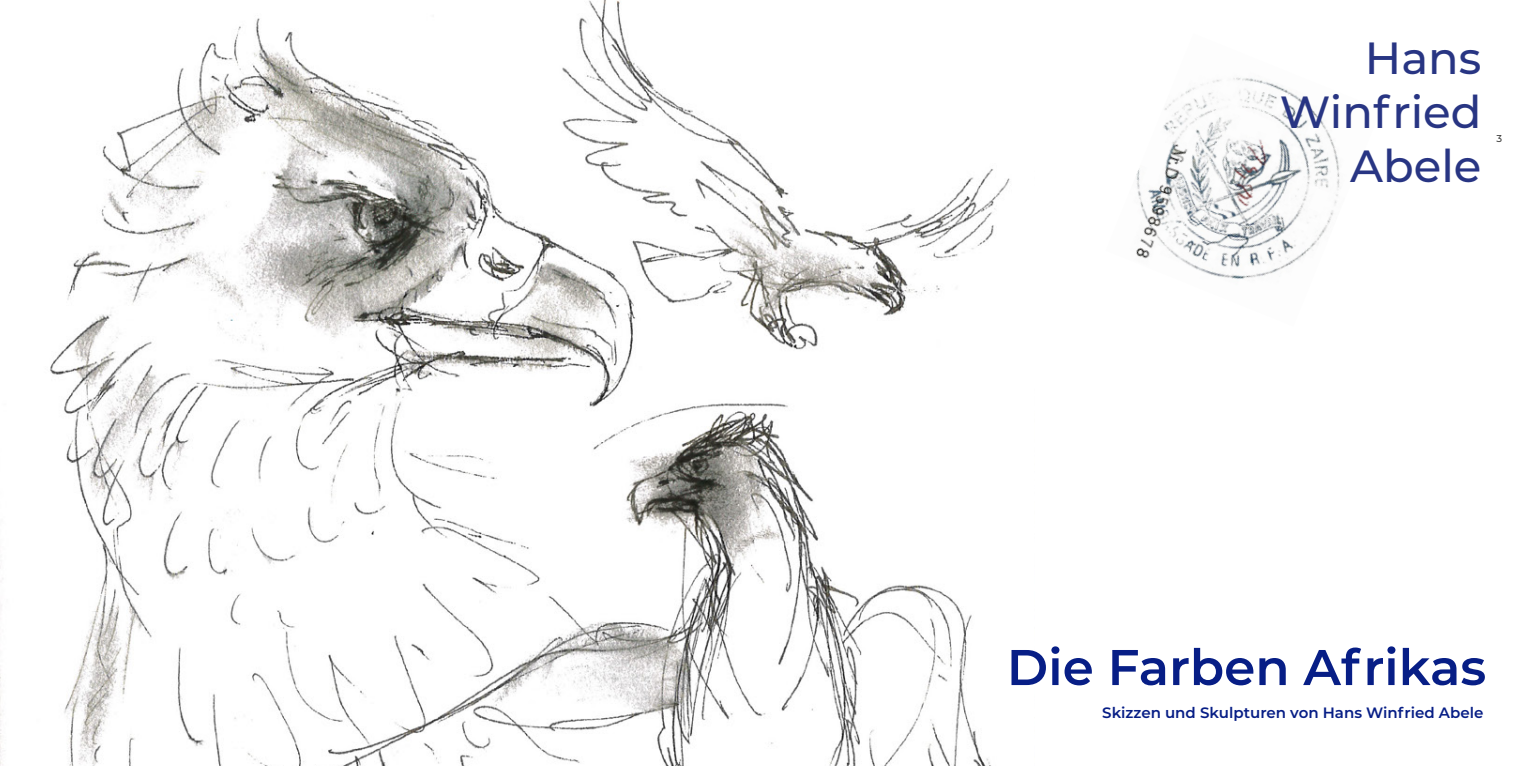
<style>
.page{position:relative;width:1531px;height:766px;background:#fff}
.page>*{position:absolute;margin:0;border:0;box-sizing:border-box;transform-origin:0 0}
.t1{font:600 50px "Montserrat";color:#071e86}
.t2{font:500 45px/54px "Montserrat";color:#283583;text-align:right}
.t3{font:600 15px "Montserrat";color:#071e86}
.t4{font:500 10px "Montserrat";color:#3f3f3e}
</style>
<div class="page">
<img style="left:1136px;top:77px;width:204px;height:203px">
<img style="left:0;top:0;width:1010px;height:765px">
<h2 class="t2" style="left:1280px;top:29px;width:203px">Hans<br>Winfried<br>Abele</h2>
<p class="t4" style="left:1496px;top:131px;width:7px">3</p>
<h1 class="t1" style="left:1007px;top:631px;width:481px">Die Farben Afrikas</h1>
<p class="t3" style="left:1102px;top:701px;width:383px">Skizzen und Skulpturen von Hans Winfried Abele</p>
</div>
